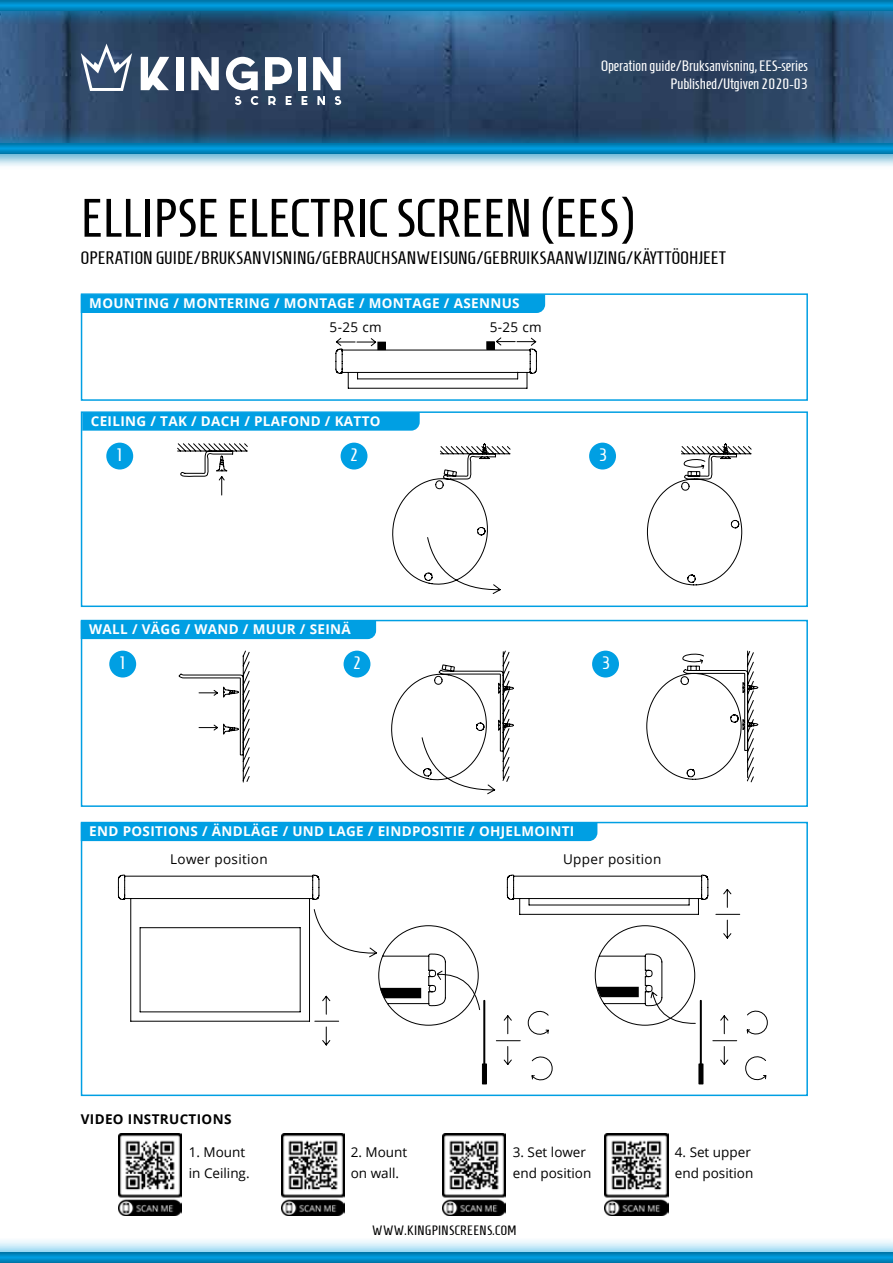
<style>
.page{position:relative;width:893px;height:1263px;background:#fff}
.page>*{position:absolute;margin:0;border:0;box-sizing:border-box;transform-origin:0 0}
.t1{font:54px "Homenaje";color:#000;scale:.95 1}
.t2{font:18px "Homenaje";letter-spacing:.01em;color:#000}
.t3{font:18px "Homenaje";color:#fff}
.t4{font:15px/18px "Homenaje";color:#fff;text-align:right}
.t5{font:700 13.5px "Open Sans";letter-spacing:.025em;color:#fff}
.t6{font:13.5px "Open Sans";color:#000}
.t7{font:13.5px "Open Sans";letter-spacing:.025em;color:#000}
.t8{font:13.5px "Homenaje";letter-spacing:.025em;color:#000}
.t9{font:700 13.5px "Open Sans";letter-spacing:.025em;color:#000}
</style>
<div class="page">
<svg style="left:0;top:1240px;width:893px;height:11px"></svg>
<div style="left:0;top:1251px;width:893px;height:12px;background:#000;opacity:.5"></div>
<img style="left:0;top:27px;width:893px;height:101px">
<svg style="left:141px;top:57px;width:28px;height:33px"></svg>
<div style="left:176px;top:57px;width:8px;height:33px;background:#fff"></div>
<svg style="left:191px;top:57px;width:28px;height:33px"></svg>
<svg style="left:265px;top:57px;width:27px;height:33px"></svg>
<div style="left:298px;top:57px;width:7px;height:33px;background:#fff"></div>
<svg style="left:313px;top:57px;width:28px;height:33px"></svg>
<svg style="left:226px;top:57px;width:32px;height:33px"></svg>
<svg style="left:235px;top:96px;width:6px;height:9px"></svg>
<svg style="left:251px;top:96px;width:7px;height:9px"></svg>
<svg style="left:268px;top:96px;width:8px;height:9px"></svg>
<svg style="left:286px;top:96px;width:6px;height:9px"></svg>
<svg style="left:302px;top:96px;width:5px;height:9px"></svg>
<svg style="left:317px;top:96px;width:8px;height:9px"></svg>
<svg style="left:335px;top:96px;width:6px;height:9px"></svg>
<svg style="left:81px;top:44px;width:51px;height:47px"></svg>
<svg style="left:0;top:128px;width:893px;height:38px;background:#6488a2"></svg>
<div style="left:0;top:142px;width:893px;height:15px;background:#000;opacity:.5"></div>
<svg style="left:0;top:13px;width:893px;height:14px;background:#29577e"></svg>
<div style="left:0;top:0;width:893px;height:13px;background:#000;opacity:.5"></div>
<svg style="left:506px;top:874px;width:235px;height:51px"></svg>
<svg style="left:118px;top:874px;width:318px;height:172px"></svg>
<svg style="left:436px;top:925px;width:332px;height:159px"></svg>
<div style="left:81px;top:822px;width:727px;height:274px;border:2px solid #009fe3"></div>
<svg style="left:177px;top:443px;width:71px;height:53px"></svg>
<svg style="left:392px;top:443px;width:119px;height:151px"></svg>
<svg style="left:647px;top:443px;width:105px;height:143px"></svg>
<svg style="left:178px;top:650px;width:72px;height:133px"></svg>
<svg style="left:391px;top:650px;width:123px;height:145px"></svg>
<svg style="left:646px;top:650px;width:113px;height:133px"></svg>
<svg style="left:335px;top:337px;width:202px;height:52px"></svg>
<div style="left:81px;top:293px;width:727px;height:108px;border:2px solid #009fe3"></div>
<div style="left:81px;top:411px;width:727px;height:196px;border:2px solid #009fe3"></div>
<div style="left:82px;top:412px;width:338px;height:19px;background:#009fe3"></div>
<div style="left:84px;top:623px;width:292px;height:16px;background:#009fe3"></div>
<div style="left:81px;top:620px;width:727px;height:187px;border:2px solid #009fe3"></div>
<div style="left:81px;top:823px;width:516px;height:18px;background:#009fe3"></div>
<div style="left:106px;top:443px;width:27px;height:26px;background:#009fe3;border-radius:50%"></div>
<div style="left:341px;top:443px;width:26px;height:26px;background:#009fe3;border-radius:50%"></div>
<div style="left:589px;top:443px;width:27px;height:26px;background:#009fe3;border-radius:50%"></div>
<div style="left:109px;top:651px;width:27px;height:26px;background:#009fe3;border-radius:50%"></div>
<div style="left:344px;top:651px;width:26px;height:26px;background:#009fe3;border-radius:50%"></div>
<div style="left:592px;top:651px;width:27px;height:26px;background:#009fe3;border-radius:50%"></div>
<div style="left:81px;top:294px;width:464px;height:19px;background:#009fe3"></div>
<img style="left:118px;top:1133px;width:64px;height:82px">
<img style="left:281px;top:1133px;width:64px;height:82px">
<img style="left:442px;top:1133px;width:64px;height:82px">
<img style="left:605px;top:1133px;width:63px;height:82px">
<p class="t4" style="left:601px;top:56px;width:208px">Operation guide/Bruksanvisning, EES-series<br>Published/Utgiven 2020-03</p>
<h1 class="t1" style="left:81px;top:189px;width:583px">ELLIPSE ELECTRIC SCREEN (EES)</h1>
<h2 class="t2" style="left:81px;top:248px;width:647px">OPERATION GUIDE/BRUKSANVISNING/GEBRAUCHSANWEISUNG/GEBRUIKSAANWIJZING/KÄYTTÖOHJEET</h2>
<p class="t5" style="left:89px;top:293px;width:432px">MOUNTING / MONTERING / MONTAGE / MONTAGE / ASENNUS</p>
<p class="t6" style="left:330px;top:317px;width:54px">5-25 cm</p>
<p class="t6" style="left:490px;top:317px;width:54px">5-25 cm</p>
<p class="t5" style="left:91px;top:411px;width:291px">CEILING / TAK / DACH / PLAFOND / KATTO</p>
<h2 class="t3" style="left:117px;top:445px;width:7px">1</h2>
<h2 class="t3" style="left:350px;top:445px;width:9px">2</h2>
<h2 class="t3" style="left:599px;top:445px;width:10px">3</h2>
<p class="t5" style="left:89px;top:619px;width:263px">WALL / VÄGG / WAND / MUUR / SEINÄ</p>
<h2 class="t3" style="left:120px;top:653px;width:7px">1</h2>
<h2 class="t3" style="left:353px;top:653px;width:9px">2</h2>
<h2 class="t3" style="left:602px;top:653px;width:10px">3</h2>
<p class="t5" style="left:89px;top:821px;width:487px">END POSITIONS / ÄNDLÄGE / UND LAGE / EINDPOSITIE / OHJELMOINTI</p>
<p class="t7" style="left:170px;top:849px;width:99px">Lower position</p>
<p class="t7" style="left:563px;top:849px;width:100px">Upper position</p>
<p class="t9" style="left:81px;top:1110px;width:152px">VIDEO INSTRUCTIONS</p>
<p class="t6" style="left:189px;top:1143px;width:58px">1. Mount</p>
<p class="t6" style="left:351px;top:1143px;width:58px">2. Mount</p>
<p class="t6" style="left:513px;top:1143px;width:75px">3. Set lower</p>
<p class="t6" style="left:675px;top:1143px;width:78px">4. Set upper</p>
<p class="t6" style="left:189px;top:1164px;width:62px">in Ceiling.</p>
<p class="t6" style="left:351px;top:1164px;width:50px">on wall.</p>
<p class="t6" style="left:513px;top:1164px;width:80px">end position</p>
<p class="t6" style="left:675px;top:1164px;width:80px">end position</p>
<p class="t8" style="left:372px;top:1222px;width:146px">WWW.KINGPINSCREENS.COM</p>
</div>
